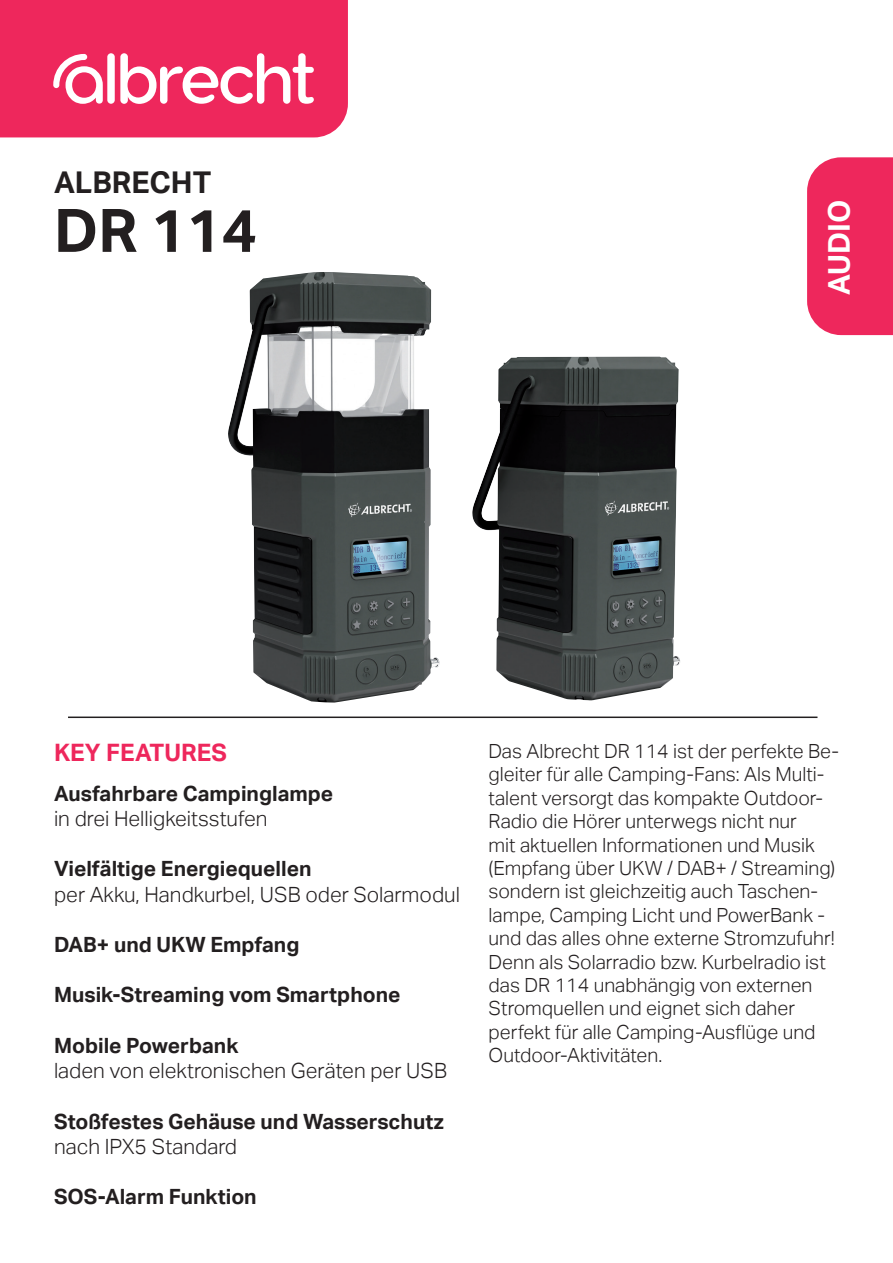
<style>
.page{position:relative;width:893px;height:1263px;background:#fff}
.page>*{position:absolute;margin:0;border:0;box-sizing:border-box;transform-origin:0 0}
.t1{font:700 60px "Aktiv Grotesk";color:#231f20}
.t2{font:700 30px "Aktiv Grotesk";color:#231f20}
.t3{font:700 30px "Aktiv Grotesk";color:#fff}
.t4{font:700 24px "Aktiv Grotesk";color:#ee275c}
.t5{font:700 21px "Aktiv Grotesk";color:#231f20}
.t6{font:300 21px "Aktiv Grotesk";color:#231f20}
.t7{font:300 19.5px/23.4px "Aktiv Grotesk";color:#231f20}
</style>
<div class="page">
<img style="left:228px;top:272px;width:431px;height:430px">
<hr style="left:68px;top:716px;width:749px;height:2px;background:#231f20">
<div style="left:807px;top:157px;width:86px;height:178px;background:#ee275c"></div>
<div style="left:0;top:0;width:348px;height:137px;background:#ee275c"></div>
<div style="left:107px;top:53px;width:8px;height:51px;background:#fff;border-radius:4px"></div>
<svg style="left:120px;top:53px;width:194px;height:51px"></svg>
<svg style="left:53px;top:54px;width:50px;height:50px"></svg>
<h2 class="t2" style="left:54px;top:165px;width:159px">ALBRECHT</h2>
<h1 class="t1" style="left:54px;top:196px;width:205px">DR 114</h1>
<h2 class="t3" style="left:822px;top:295px;width:97px;rotate:-90deg">AUDIO</h2>
<p class="t4" style="left:54px;top:739px;width:174px">KEY FEATURES</p>
<p class="t5" style="left:54px;top:781px;width:281px">Ausfahrbare Campinglampe</p>
<p class="t6" style="left:54px;top:806px;width:215px">in drei Helligkeitsstufen</p>
<p class="t5" style="left:54px;top:857px;width:259px">Vielfältige Energiequellen</p>
<p class="t6" style="left:54px;top:882px;width:407px">per Akku, Handkurbel, USB oder Solarmodul</p>
<p class="t5" style="left:54px;top:932px;width:247px">DAB+ und UKW Empfang</p>
<p class="t5" style="left:54px;top:983px;width:348px">Musik-Streaming vom Smartphone</p>
<p class="t5" style="left:54px;top:1033px;width:186px">Mobile Powerbank</p>
<p class="t6" style="left:54px;top:1058px;width:395px">laden von elektronischen Geräten per USB</p>
<p class="t5" style="left:54px;top:1109px;width:391px">Stoßfestes Gehäuse und Wasserschutz</p>
<p class="t6" style="left:54px;top:1134px;width:184px">nach IPX5 Standard</p>
<p class="t5" style="left:54px;top:1184px;width:204px">SOS-Alarm Funktion</p>
<p class="t7" style="left:489px;top:740px;width:352px">Das Albrecht DR 114 ist der perfekte Be&shy;gleiter für alle Camping-Fans: Als Multi&shy;talent versorgt das kompakte Outdoor-Radio die Hörer unterwegs nicht nur<br>mit aktuellen Informationen und Musik (Empfang über UKW / DAB+ / Streaming) sondern ist gleichzeitig auch Taschen&shy;lampe, Camping Licht und PowerBank - und das alles ohne externe Stromzufuhr!<br>Denn als Solarradio bzw. Kurbelradio ist das DR 114 unabhängig von externen Stromquellen und eignet sich daher perfekt für alle Camping-Ausflüge und Outdoor-Aktivitäten.</p>
</div>
